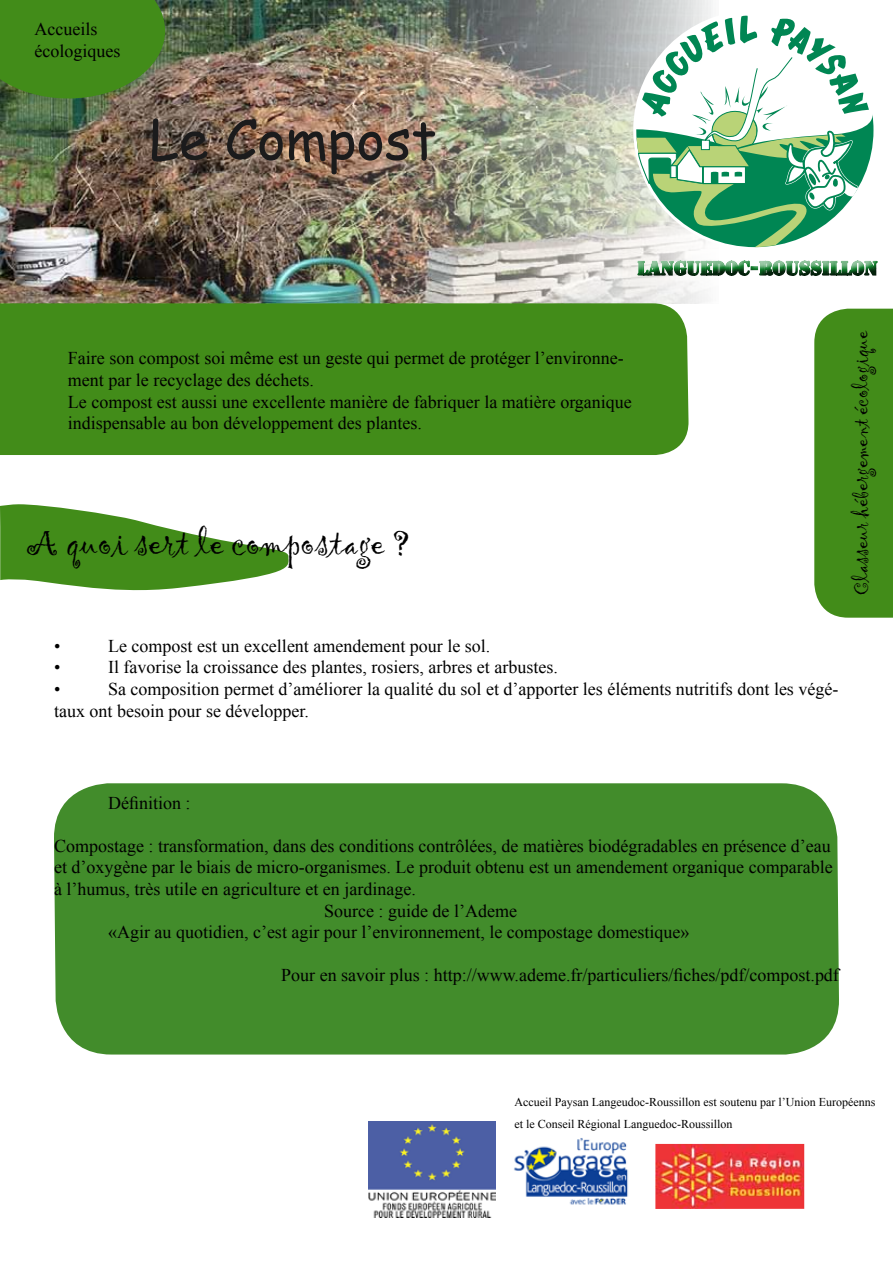
<style>
.page{position:relative;width:893px;height:1263px;background:#fff}
.page>*{position:absolute;margin:0;border:0;box-sizing:border-box;transform-origin:0 0}
.t1{font:54px "Comic Sans MS";color:#1b1b1c}
.t2{font:36px "Gigi";color:#000}
.t3{font:21px "Gigi";letter-spacing:-.01em;color:#000}
.t4{font:18px/21.6px "Times New Roman";color:#000}
.t5{font:18px "Stencil Std";color:#12802d}
.t6{font:12px/21.6px "Times New Roman";color:#000}
</style>
<div class="page">
<svg style="left:0;top:504px;width:289px;height:87px"></svg>
<div style="left:54px;top:783px;width:785px;height:271px;background:#428c2b"></div>
<img style="left:0;top:0;width:713px;height:303px">
<div style="left:627px;top:249px;width:259px;height:34px;background:#fff;opacity:.75"></div>
<div style="left:629px;top:253px;width:259px;height:34px;background:#000;opacity:.75"></div>
<svg style="left:636px;top:16px;width:238px;height:231px"></svg>
<svg style="left:0;top:0;width:165px;height:98px;background:#46881f"></svg>
<div style="left:0;top:303px;width:689px;height:152px;background:#428c19"></div>
<div style="left:814px;top:309px;width:79px;height:309px;background:#428c19"></div>
<img style="left:514px;top:1138px;width:114px;height:67px">
<img style="left:369px;top:1121px;width:126px;height:96px">
<img style="left:655px;top:1144px;width:149px;height:65px">
<p class="t4" style="left:34px;top:18px;width:87px">Accueils écologiques</p>
<h1 class="t1" style="left:149px;top:100px;width:289px">Le Compost</h1>
<p class="t5" style="left:637px;top:257px;width:242px">LANGUEDOC-ROUSSILLON</p>
<p class="t4" style="left:68px;top:347px;width:565px">Faire son compost soi même est un geste qui permet de protéger l’environne&shy;ment par le recyclage des déchets.<br>Le compost est aussi une excellente manière de fabriquer la matière organique indispensable au bon développement des plantes.</p>
<h2 class="t2" style="left:27px;top:520px;width:385px">A quoi sert le compostage ?</h2>
<p class="t3" style="left:848px;top:595px;width:265px;rotate:-90deg">Classeur hébergement écologique</p>
<p class="t4" style="left:54px;top:635px;width:8px">•</p>
<p class="t4" style="left:108px;top:635px;width:384px">Le compost est un excellent amendement pour le sol.</p>
<p class="t4" style="left:54px;top:656px;width:8px">•</p>
<p class="t4" style="left:108px;top:656px;width:451px">Il favorise la croissance des plantes, rosiers, arbres et arbustes.</p>
<p class="t4" style="left:54px;top:678px;width:8px">•</p>
<p class="t4" style="left:54px;top:678px;width:786px;text-indent:54px">Sa composition permet d’améliorer la qualité du sol et d’apporter les éléments nutritifs dont les végé&shy;taux ont besoin pour se développer.</p>
<p class="t4" style="left:108px;top:791px;width:84px">Définition :</p>
<p class="t4" style="left:54px;top:834px;width:778px">Compostage : transformation, dans des conditions contrôlées, de matières biodégradables en présence d’eau</p>
<p class="t4" style="left:54px;top:856px;width:780px">et d’oxygène par le biais de micro-organismes. Le produit obtenu est un amendement organique comparable</p>
<p class="t4" style="left:54px;top:878px;width:363px">à l’humus, très utile en agriculture et en jardinage.</p>
<p class="t4" style="left:324px;top:899px;width:194px">Source : guide de l’Ademe</p>
<p class="t4" style="left:108px;top:921px;width:583px">«Agir au quotidien, c’est agir pour l’environnement, le compostage domestique»</p>
<p class="t4" style="left:281px;top:964px;width:559px">Pour en savoir plus : http://www.ademe.fr/particuliers/fiches/pdf/compost.pdf</p>
<p class="t6" style="left:514px;top:1091px;width:362px">Accueil Paysan Langeudoc-Roussillon est soutenu par l’Union Européenns et le Conseil Régional Languedoc-Roussillon</p>
</div>
